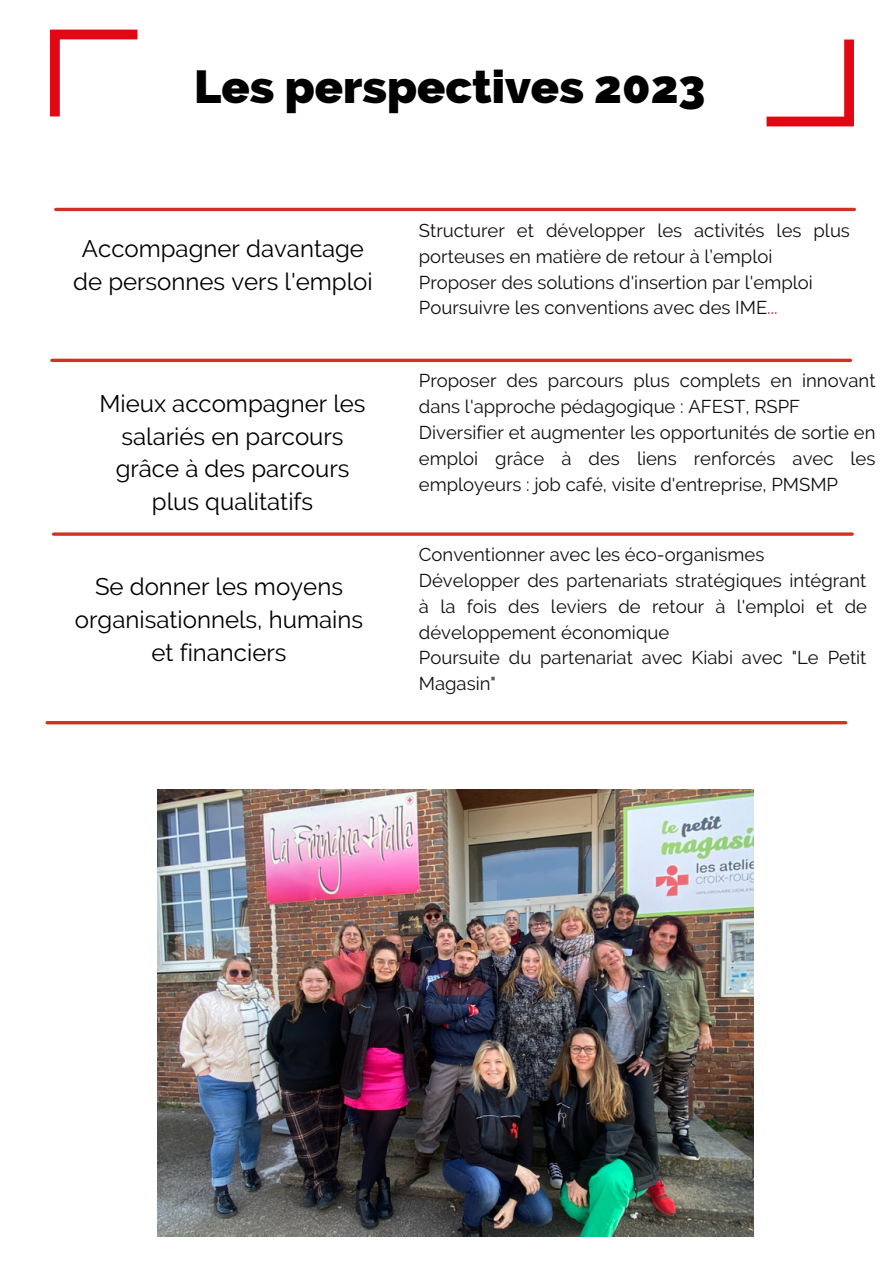
<style>
.page{position:relative;width:893px;height:1264px;background:#fff}
.page>*{position:absolute;margin:0;border:0;box-sizing:border-box;transform-origin:0 0}
.t1{font:800 46.5px "Raleway";color:#000}
.t2{font:24px/32.5px "Raleway";color:#000;text-align:center}
.t3{font:18.45px/25.8px "Raleway";color:#100f0d}
.s1{color:#e30613}
</style>
<div class="page">
<hr style="left:56px;top:208px;width:798px;height:3px;background:#d13123">
<svg style="left:52px;top:358px;width:798px;height:4px;background:#d85347"></svg>
<svg style="left:54px;top:532px;width:798px;height:4px;background:#d85045"></svg>
<hr style="left:47px;top:721px;width:798px;height:3px;background:#d13123">
<img style="left:50px;top:30px;width:88px;height:87px">
<img style="left:766px;top:39px;width:87px;height:87px">
<img style="left:157px;top:789px;width:596px;height:447px">
<p class="t1" style="left:194px;top:59px;width:513px">Les perspectives 2023</p>
<p class="t2" style="left:73px;top:232px;width:301px">Accompagner davantage de personnes vers l'emploi</p>
<p class="t2" style="left:99px;top:387px;width:267px">Mieux accompagner les salariés en parcours grâce à des parcours plus qualitatifs</p>
<p class="t2" style="left:75px;top:570px;width:289px">Se donner les moyens organisationnels, humains et financiers</p>
<p class="t3" style="left:419px;top:217px;width:432px">Structurer et développer les activités les plus porteuses en matière de retour à l’emploi</p>
<p class="t3" style="left:419px;top:269px;width:395px">Proposer des solutions d'insertion par l'emploi</p>
<p class="t3" style="left:419px;top:295px;width:360px">Poursuivre les conventions avec des IME<span class="s1">...</span></p>
<p class="t3" style="left:419px;top:368px;width:458px">Proposer des parcours plus complets en innovant dans l'approche pédagogique : AFEST, RSPF</p>
<p class="t3" style="left:419px;top:419px;width:458px;text-align:justify">Diversifier et augmenter les opportunités de sortie en emploi grâce à des liens renforcés avec les employeurs : job café, visite d'entreprise, PMSMP</p>
<p class="t3" style="left:419px;top:541px;width:347px">Conventionner avec les éco-organismes</p>
<p class="t3" style="left:419px;top:567px;width:449px;text-align:justify">Développer des partenariats stratégiques intégrant à la fois des leviers de retour à l'emploi et de développement économique</p>
<p class="t3" style="left:419px;top:645px;width:449px">Poursuite du partenariat avec Kiabi avec "Le Petit<br>Magasin"</p>
</div>
